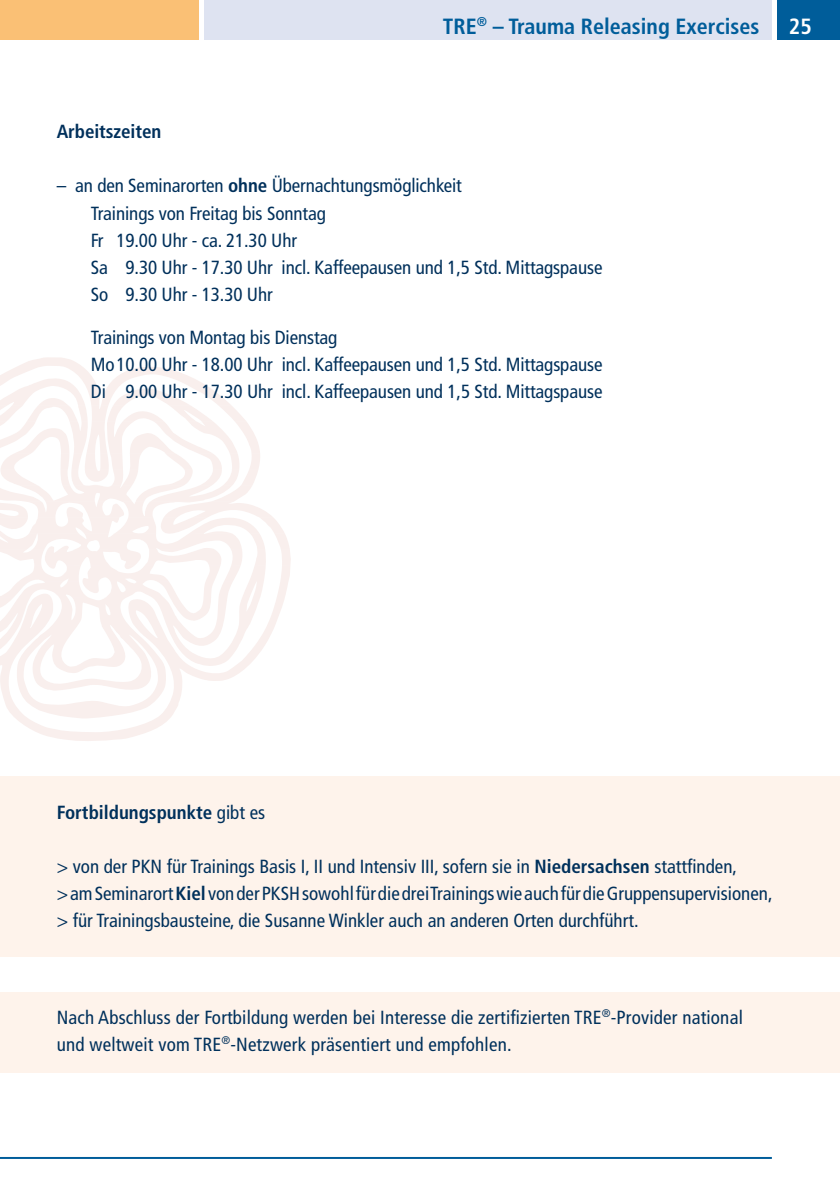
<style>
.page{position:relative;width:840px;height:1191px;background:#fff}
.page>*{position:absolute;margin:0;border:0;box-sizing:border-box;transform-origin:0 0}
.t1{font:700 condensed 22px "Frutiger LT Std";color:#005d9a}
.t2{font:700 condensed 22px "Frutiger LT Std";color:#fff}
.t3{font:condensed 19px/27px "Frutiger LT Std";color:#00305b}
.t4{font:700 condensed 19px "Frutiger LT Std";color:#00305b}
.s1{font-weight:700}
.s2{font-weight:400}
</style>
<div class="page">
<div style="left:0;top:0;width:198px;height:40px;background:#fac075"></div>
<div style="left:204px;top:0;width:567px;height:40px;background:#dee3f1"></div>
<div style="left:777px;top:0;width:62px;height:40px;background:#005d9a"></div>
<hr style="left:0;top:1157px;width:771px;height:2px;background:#005d9a">
<svg style="left:0;top:357px;width:291px;height:384px"></svg>
<div style="left:0;top:776px;width:839px;height:181px;background:#fef3eb"></div>
<div style="left:0;top:992px;width:839px;height:81px;background:#fef3eb"></div>
<p class="t1" style="left:442px;top:13px;width:318px">TRE<sup>®</sup> – Trauma Releasing Exercises</p>
<p class="t2" style="left:788px;top:13px;width:24px">25</p>
<p class="t4" style="left:57px;top:120px;width:106px">Arbeitszeiten</p>
<p class="t3" style="left:91px;top:172px;width:513px;text-indent:-34px">– an den Seminarorten <span class="s1">ohne</span> Übernachtungsmöglichkeit<br>Trainings von Freitag bis Sonntag<br>Fr 19.00 Uhr - ca. 21.30 Uhr<br>Sa 9.30 Uhr - 17.30 Uhr incl. Kaffeepausen und 1,5 Std. Mittagspause So 9.30 Uhr - 13.30 Uhr</p>
<p class="t3" style="left:91px;top:324px;width:513px">Trainings von Montag bis Dienstag<br>Mo10.00 Uhr - 18.00 Uhr incl. Kaffeepausen und 1,5 Std. Mittagspause<br>Di 9.00 Uhr - 17.30 Uhr incl. Kaffeepausen und 1,5 Std. Mittagspause</p>
<p class="t4" style="left:57px;top:801px;width:210px">Fortbildungspunkte <span class="s2">gibt es</span></p>
<p class="t3" style="left:57px;top:853px;width:717px">&gt; von der PKN für Trainings Basis I, II und Intensiv III, sofern sie in <span class="s1">Niedersachsen</span> stattfinden,<br>&gt; am Seminarort <span class="s1">Kiel</span> von der PKSH sowohl für die drei Trainings wie auch für die Gruppensupervisionen, &gt; für Trainingsbausteine, die Susanne Winkler auch an anderen Orten durchführt.</p>
<p class="t3" style="left:57px;top:1003px;width:687px">Nach Abschluss der Fortbildung werden bei Interesse die zertifizierten TRE<sup>®</sup>-Provider national und weltweit vom TRE<sup>®</sup>-Netzwerk präsentiert und empfohlen.</p>
</div>
